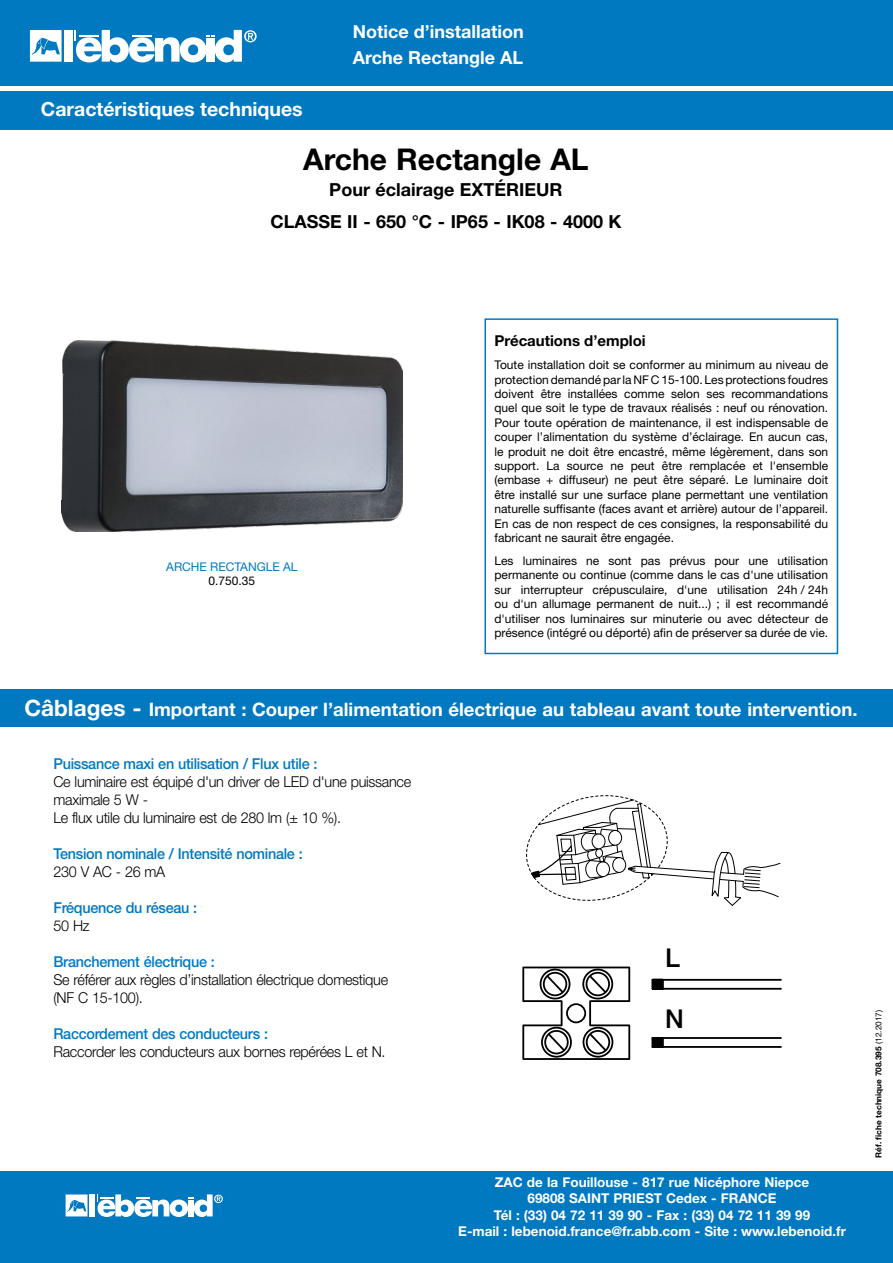
<style>
.page{position:relative;width:893px;height:1263px;background:#fff}
.page>*{position:absolute;margin:0;border:0;box-sizing:border-box;transform-origin:0 0}
.t1{font:700 30px "Helvetica Neue LT Std";color:#000}
.t2{font:500 25.95px "Helvetica Neue LT Std";color:#000}
.t3{font:700 19.5px "Helvetica Neue LT Std";color:#fff}
.t4{font:700 18.6px "Helvetica Neue LT Std";color:#fff}
.t5{font:700 18px/32px "Helvetica Neue LT Std";color:#000;text-align:center}
.t6{font:700 18px/25.5px "Helvetica Neue LT Std";color:#fff}
.t7{font:300 15px/18px "Helvetica Neue LT Std";letter-spacing:-.02em;color:#000;scale:.96 1}
.t8{font:500 15px "Helvetica Neue LT Std";letter-spacing:-.02em;color:#0079c1;scale:.96 1}
.t9{font:700 15px "Helvetica Neue LT Std";color:#000}
.t10{font:700 13.5px/16.2px "Helvetica Neue LT Std";color:#fff;text-align:center}
.t11{font:12px/14.4px "Helvetica Neue LT Std";color:#000;text-align:justify}
.t12{font:12px "Helvetica Neue LT Std";color:#0079c1}
.t13{font:700 8.25px "Helvetica Neue LT Std";color:#000}
.s1{font-size:22.65px}
.s2{font-weight:400}
</style>
<div class="page">
<div style="left:0;top:1171px;width:893px;height:92px;background:#0079c1"></div>
<svg style="left:66px;top:1194px;width:22px;height:22px"></svg>
<div style="left:89px;top:1194px;width:6px;height:22px;background:#fff"></div>
<svg style="left:97px;top:1194px;width:126px;height:23px"></svg>
<div style="left:0;top:689px;width:893px;height:37px;background:#0079c1"></div>
<div style="left:0;top:0;width:893px;height:85px;background:#0079c1"></div>
<svg style="left:30px;top:30px;width:32px;height:32px"></svg>
<div style="left:64px;top:30px;width:9px;height:32px;background:#fff"></div>
<svg style="left:75px;top:30px;width:182px;height:32px"></svg>
<div style="left:484px;top:318px;width:354px;height:336px;border:2px solid #0079c1"></div>
<div style="left:0;top:91px;width:893px;height:39px;background:#0079c1"></div>
<svg style="left:652px;top:981px;width:11px;height:7px"></svg>
<hr style="left:652px;top:988px;width:130px;height:2px;background:#000">
<hr style="left:652px;top:979px;width:130px;height:2px;background:#000">
<svg style="left:652px;top:1039px;width:11px;height:7px"></svg>
<hr style="left:652px;top:1046px;width:130px;height:2px;background:#000">
<hr style="left:652px;top:1037px;width:130px;height:2px;background:#000">
<svg style="left:522px;top:966px;width:108px;height:94px"></svg>
<div style="left:566px;top:1003px;width:20px;height:20px;border:2px solid #000;border-radius:50%"></div>
<img style="left:62px;top:340px;width:340px;height:191px">
<svg style="left:526px;top:795px;width:255px;height:111px"></svg>
<h3 class="t3" style="left:41px;top:97px;width:263px">Caractéristiques techniques</h3>
<h3 class="t6" style="left:353px;top:19px;width:172px">Notice d’installation<br>Arche Rectangle AL</h3>
<h1 class="t1" style="left:303px;top:141px;width:287px">Arche Rectangle AL</h1>
<h3 class="t5" style="left:270px;top:173px;width:353px">Pour éclairage EXTÉRIEUR<br>CLASSE II - 650 °C - IP65 - IK08 - 4000 K</h3>
<p class="t12" style="left:166px;top:559px;width:133px">ARCHE RECTANGLE AL</p>
<p class="t11" style="left:209px;top:573px;width:48px">0.750.35</p>
<p class="t9" style="left:494px;top:332px;width:153px">Précautions d’emploi</p>
<p class="t11" style="left:494px;top:358px;width:335px">Toute installation doit se conformer au minimum au niveau de protection demandé par la NF C 15-100. Les protections foudres doivent être installées comme selon ses recommandations quel que soit le type de travaux réalisés : neuf ou rénovation.<br>Pour toute opération de maintenance, il est indispensable de couper l’alimentation du système d’éclairage. En aucun cas, le produit ne doit être encastré, même légèrement, dans son support. La source ne peut être remplacée et l'ensemble (embase + diffuseur) ne peut être séparé. Le luminaire doit être installé sur une surface plane permettant une ventilation naturelle suffisante (faces avant et arrière) autour de l’appareil.<br>En cas de non respect de ces consignes, la responsabilité du fabricant ne saurait être engagée.</p>
<p class="t11" style="left:494px;top:553px;width:335px">Les luminaires ne sont pas prévus pour une utilisation permanente ou continue (comme dans le cas d'une utilisation sur interrupteur crépusculaire, d'une utilisation 24h / 24h ou d'un allumage permanent de nuit...) ; il est recommandé d'utiliser nos luminaires sur minuterie ou avec détecteur de présence (intégré ou déporté) afin de préserver sa durée de vie.</p>
<h3 class="t4" style="left:24px;top:697px;width:835px"><span class="s1">Câblages -</span> Important : Couper l’alimentation électrique au tableau avant toute intervention.</h3>
<p class="t8" style="left:53px;top:755px;width:277px">Puissance maxi en utilisation / Flux utile :</p>
<p class="t7" style="left:53px;top:773px;width:374px">Ce luminaire est équipé d'un driver de LED d'une puissance maximale 5 W -<br>Le flux utile du luminaire est de 280 lm (± 10 %).</p>
<p class="t8" style="left:53px;top:845px;width:261px">Tension nominale / Intensité nominale :</p>
<p class="t7" style="left:53px;top:863px;width:118px">230 V AC - 26 mA</p>
<p class="t8" style="left:53px;top:899px;width:151px">Fréquence du réseau :</p>
<p class="t7" style="left:53px;top:917px;width:39px">50 Hz</p>
<p class="t8" style="left:53px;top:953px;width:170px">Branchement électrique :</p>
<p class="t7" style="left:53px;top:971px;width:350px">Se référer aux règles d’installation électrique domestique (NF C 15-100).</p>
<p class="t8" style="left:53px;top:1025px;width:225px">Raccordement des conducteurs :</p>
<p class="t7" style="left:53px;top:1043px;width:347px">Raccorder les conducteurs aux bornes repérées L et N.</p>
<h2 class="t2" style="left:665px;top:942px;width:16px">L</h2>
<h2 class="t2" style="left:665px;top:1003px;width:20px">N</h2>
<p class="t10" style="left:458px;top:1174px;width:389px">ZAC de la Fouillouse - 817 rue Nicéphore Niepce<br>69808 SAINT PRIEST Cedex - FRANCE<br>Tél : (33) 04 72 11 39 90 - Fax : (33) 04 72 11 39 99<br>E-mail : lebenoid.france@fr.abb.com - Site : www.lebenoid.fr</p>
<p class="t13" style="left:874px;top:1158px;width:150px;rotate:-90deg">Réf. fiche technique 708.395 <span class="s2">(12.2017)</span></p>
</div>
